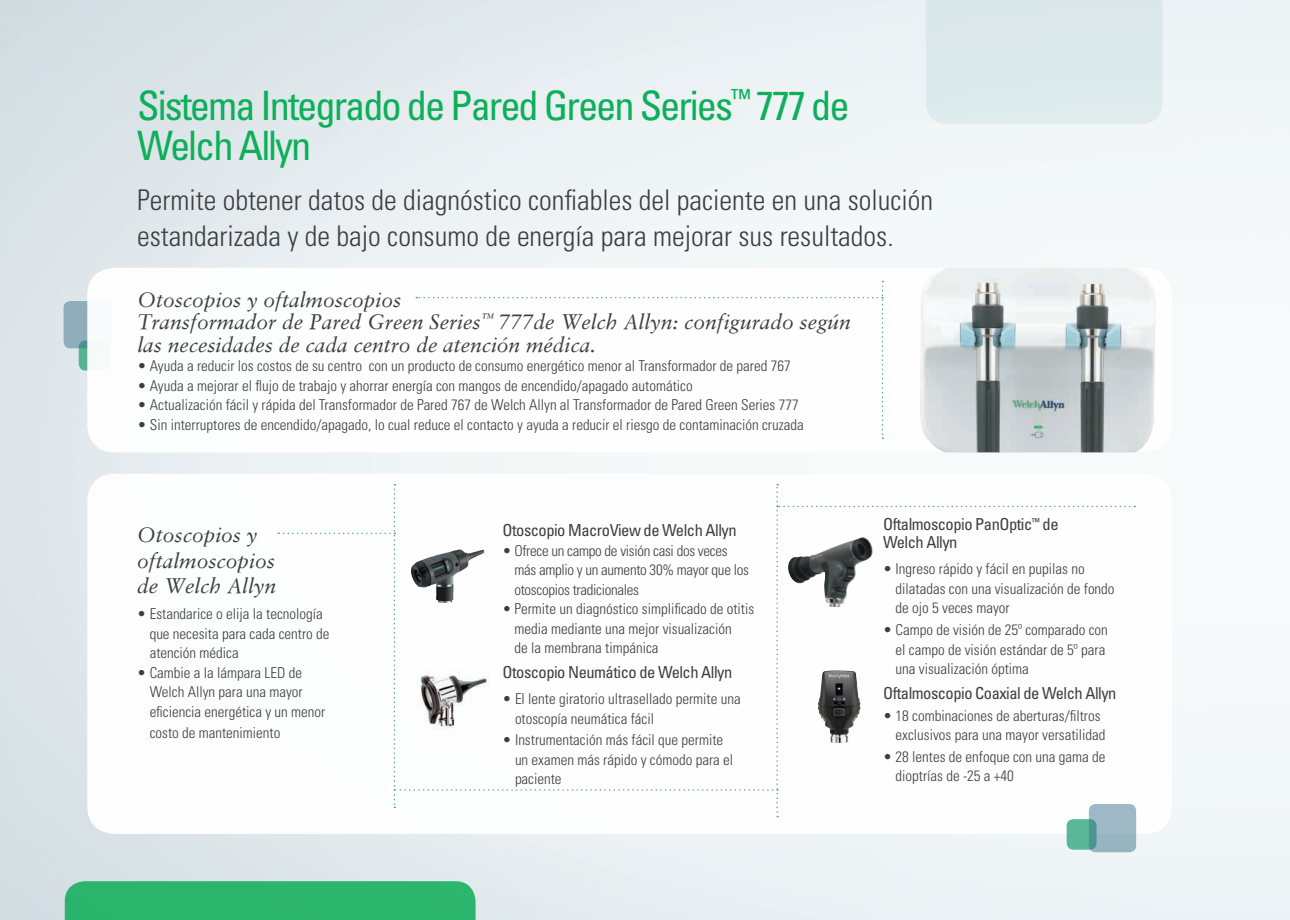
<style>
.page{position:relative;width:1290px;height:920px;background:#fff}
.page>*{position:absolute;margin:0;border:0;box-sizing:border-box;transform-origin:0 0}
.t1{font:condensed 40.5px/40.5px "Univers";letter-spacing:-.05em;color:#0daf5a}
.t2{font:300 condensed 28.5px/36px "Univers";color:#3e3e3f}
.headers{font:italic 21px/25.2px "Sabon";color:#3e3e3f}
.product_copy{font:condensed 16.5px/18px "Univers";letter-spacing:-.03em;color:#3e3e3f}
.product_copy-2{font:300 condensed 15px/19.5px "Univers";color:#3e3e3f}
.product_copy-3{font:300 condensed 15px/19.5px "Univers";letter-spacing:-.02em;color:#3e3e3f}
</style>
<div class="page">
<div style="left:79px;top:341px;width:30px;height:30px;background:#56b493;border-radius:7px"></div>
<div style="left:64px;top:301px;width:48px;height:47px;background:#8fadbb;border-radius:7px"></div>
<div style="left:87px;top:268px;width:1085px;height:184px;background:#fff;border-radius:27px"></div>
<img style="left:920px;top:268px;width:237px;height:184px">
<svg style="left:416px;top:281px;width:467px;height:158px"></svg>
<div style="left:65px;top:881px;width:411px;height:39px;background:#2bb46c"></div>
<div style="left:926px;top:0;width:236px;height:124px;background:#dceaed"></div>
<svg style="left:278px;top:484px;width:857px;height:333px"></svg>
<div style="left:1067px;top:819px;width:29px;height:31px;background:#59b796;border-radius:7px"></div>
<svg style="left:1089px;top:804px;width:47px;height:48px;background:#94b3be"></svg>
<p class="t1" style="left:137px;top:84px;width:714px">Sistema Integrado de Pared Green Series<sup>™</sup> 777 de<br>Welch Allyn</p>
<p class="t2" style="left:137px;top:181px;width:797px">Permite obtener datos de diagnóstico confiables del paciente en una solución estandarizada y de bajo consumo de energía para mejorar sus resultados.</p>
<p class="headers" style="left:137px;top:287px;width:265px">Otoscopios y oftalmoscopios</p>
<p class="headers" style="left:137px;top:311px;width:715px;line-height:22.5px">Transformador de Pared Green Series<sup>™</sup> 777de Welch Allyn: configurado según las necesidades de cada centro de atención médica.</p>
<p class="product_copy-2" style="left:137px;top:356px;width:655px">• Ayuda a reducir los costos de su centro con un producto de consumo energético menor al Transformador de pared 767</p>
<p class="product_copy-2" style="left:137px;top:376px;width:557px">• Ayuda a mejorar el flujo de trabajo y ahorrar energía con mangos de encendido/apagado automático</p>
<p class="product_copy-2" style="left:137px;top:395px;width:663px">• Actualización fácil y rápida del Transformador de Pared 767 de Welch Allyn al Transformador de Pared Green Series 777</p>
<p class="product_copy-2" style="left:137px;top:415px;width:668px">• Sin interruptores de encendido/apagado, lo cual reduce el contacto y ayuda a reducir el riesgo de contaminación cruzada</p>
<p class="headers" style="left:137px;top:522px;width:139px">Otoscopios y oftalmoscopios</p>
<p class="headers" style="left:137px;top:573px;width:140px">de Welch Allyn</p>
<p class="product_copy-2" style="left:150px;top:604px;width:181px;text-indent:-12px">• Estandarice o elija la tecnología que necesita para cada centro de atención médica</p>
<p class="product_copy-2" style="left:150px;top:663px;width:177px;text-indent:-12px">• Cambie a la lámpara LED de<br>Welch Allyn para una mayor eficiencia energética y un menor</p>
<p class="product_copy-2" style="left:150px;top:723px;width:132px">costo de mantenimiento</p>
<p class="product_copy" style="left:503px;top:521px;width:235px">Otoscopio MacroView de Welch Allyn</p>
<p class="product_copy-3" style="left:514px;top:541px;width:236px;text-indent:-12px">• Ofrece un campo de visión casi dos veces más amplio y un aumento 30% mayor que los otoscopios tradicionales</p>
<p class="product_copy-2" style="left:514px;top:599px;width:241px;text-indent:-12px">• Permite un diagnóstico simplificado de otitis media mediante una mejor visualización<br>de la membrana timpánica</p>
<p class="product_copy" style="left:503px;top:663px;width:231px">Otoscopio Neumático de Welch Allyn</p>
<p class="product_copy-2" style="left:515px;top:689px;width:227px;text-indent:-12px">• El lente giratorio ultrasellado permite una otoscopía neumática fácil</p>
<p class="product_copy-2" style="left:515px;top:730px;width:220px;text-indent:-12px">• Instrumentación más fácil que permite un examen más rápido y cómodo para el paciente</p>
<p class="product_copy" style="left:883px;top:515px;width:177px">Oftalmoscopio PanOptic<sup>™</sup> de<br>Welch Allyn</p>
<p class="product_copy-2" style="left:896px;top:559px;width:221px;text-indent:-12px">• Ingreso rápido y fácil en pupilas no dilatadas con una visualización de fondo de ojo 5 veces mayor</p>
<p class="product_copy-2" style="left:896px;top:620px;width:214px;text-indent:-12px">• Campo de visión de 25º comparado con el campo de visión estándar de 5º para una visualización óptima</p>
<p class="product_copy" style="left:883px;top:684px;width:235px">Oftalmoscopio Coaxial de Welch Allyn</p>
<p class="product_copy-2" style="left:896px;top:705px;width:211px;text-indent:-12px">• 18 combinaciones de aberturas/filtros exclusivos para una mayor versatilidad</p>
<p class="product_copy-2" style="left:896px;top:747px;width:211px;text-indent:-12px">• 28 lentes de enfoque con una gama de dioptrías de -25 a +40</p>
</div>
